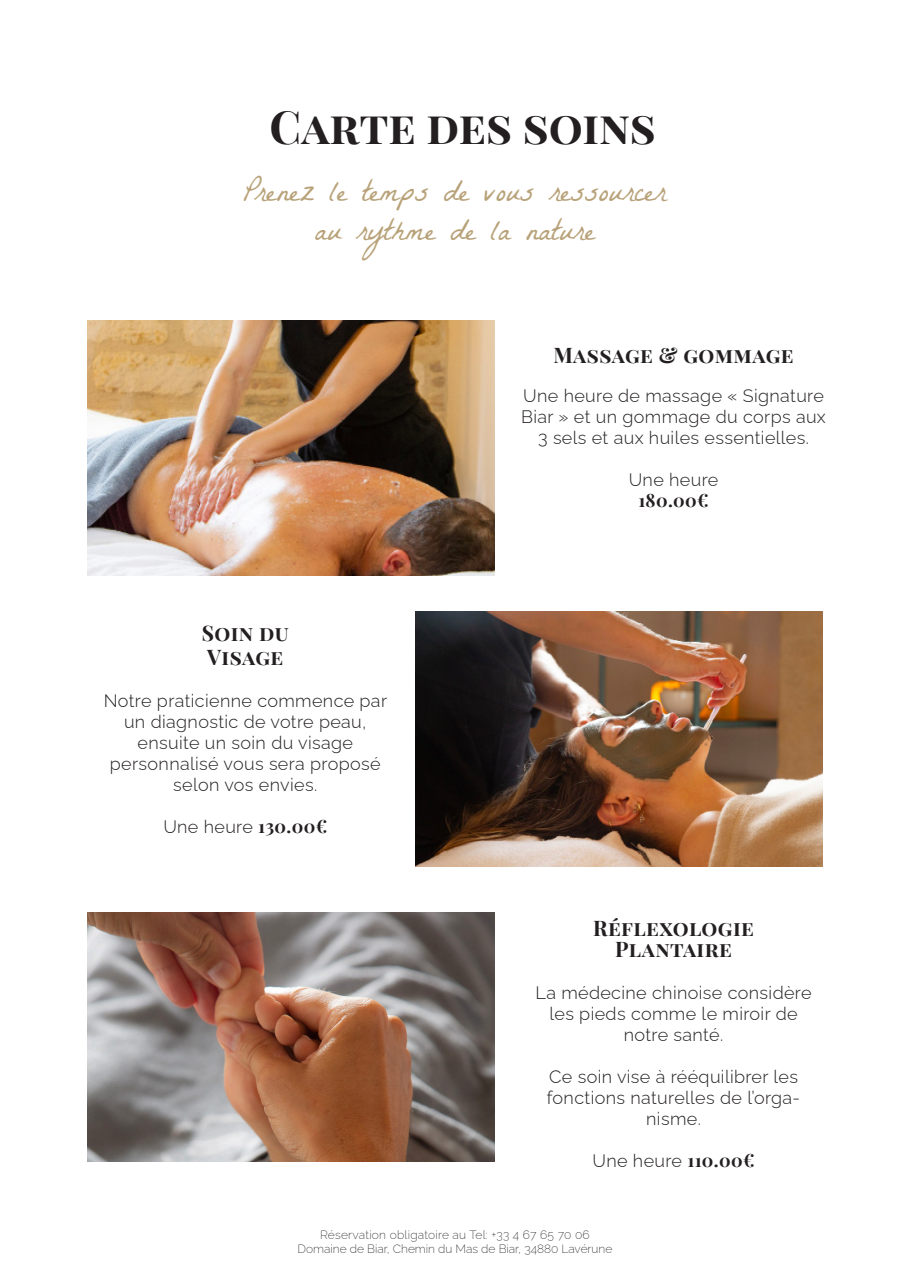
<style>
.page{position:relative;width:910px;height:1280px;background:#fff}
.page>*{position:absolute;margin:0;border:0;box-sizing:border-box;transform-origin:0 0}
.t1{font:700 45px "Playfair Display SC";color:#231f20}
.t2{font:30px "La Belle Aurore";color:#b8a279}
.t3{font:700 21px "Playfair Display SC";letter-spacing:.02em;color:#231f20}
.t4{font:100 18px/21px "Raleway";letter-spacing:.02em;color:#231f20;text-align:center}
.t5{font:700 18px "Playfair Display SC";color:#231f20}
.t6{font:100 12px "Raleway";color:#231f20}
.t7{font:100 12px "Raleway";letter-spacing:.02em;color:#231f20}
.s1{font-family:"Playfair Display SC";font-weight:700}
</style>
<div class="page">
<img style="left:415px;top:612px;width:407px;height:255px">
<img style="left:88px;top:320px;width:407px;height:255px">
<img style="left:88px;top:913px;width:407px;height:248px">
<p class="t1" style="left:270px;top:100px;width:388px">Carte des soins</p>
<p class="t2" style="left:244px;top:173px;width:424px">Prenez le temps de vous ressourcer</p>
<p class="t2" style="left:315px;top:212px;width:282px">au rythme de la nature</p>
<p class="t3" style="left:202px;top:620px;width:88px">Soin du</p>
<p class="t3" style="left:207px;top:644px;width:78px">Visage</p>
<p class="t4" style="left:104px;top:688px;width:285px">Notre praticienne commence par un diagnostic de votre peau,</p>
<p class="t4" style="left:138px;top:730px;width:217px">ensuite un soin du visage</p>
<p class="t4" style="left:110px;top:751px;width:272px">personnalisé vous sera proposé selon vos envies.</p>
<p class="t4" style="left:163px;top:814px;width:165px">Une heure <span class="s1">130.00€</span></p>
<p class="t3" style="left:553px;top:342px;width:242px">Massage &amp; gommage</p>
<p class="t4" style="left:521px;top:383px;width:306px">Une heure de massage « Signature<br>Biar » et un gommage du corps aux<br>3 sels et aux huiles essentielles.</p>
<p class="t4" style="left:629px;top:467px;width:91px">Une heure</p>
<p class="t5" style="left:638px;top:489px;width:72px">180.00€</p>
<p class="t3" style="left:593px;top:915px;width:163px">Réflexologie</p>
<p class="t3" style="left:615px;top:936px;width:118px">Plantaire</p>
<p class="t4" style="left:535px;top:980px;width:278px">La médecine chinoise considère les pieds comme le miroir de notre santé.</p>
<p class="t4" style="left:547px;top:1064px;width:255px">Ce soin vise à rééquilibrer les fonctions naturelles de l’orga&shy;nisme.</p>
<p class="t4" style="left:592px;top:1148px;width:164px">Une heure <span class="s1">110.00€</span></p>
<p class="t7" style="left:320px;top:1225px;width:271px">Réservation obligatoire au Tel: +33 4 67 65 70 06</p>
<p class="t6" style="left:298px;top:1239px;width:316px">Domaine de Biar, Chemin du Mas de Biar, 34880 Lavérune</p>
</div>
